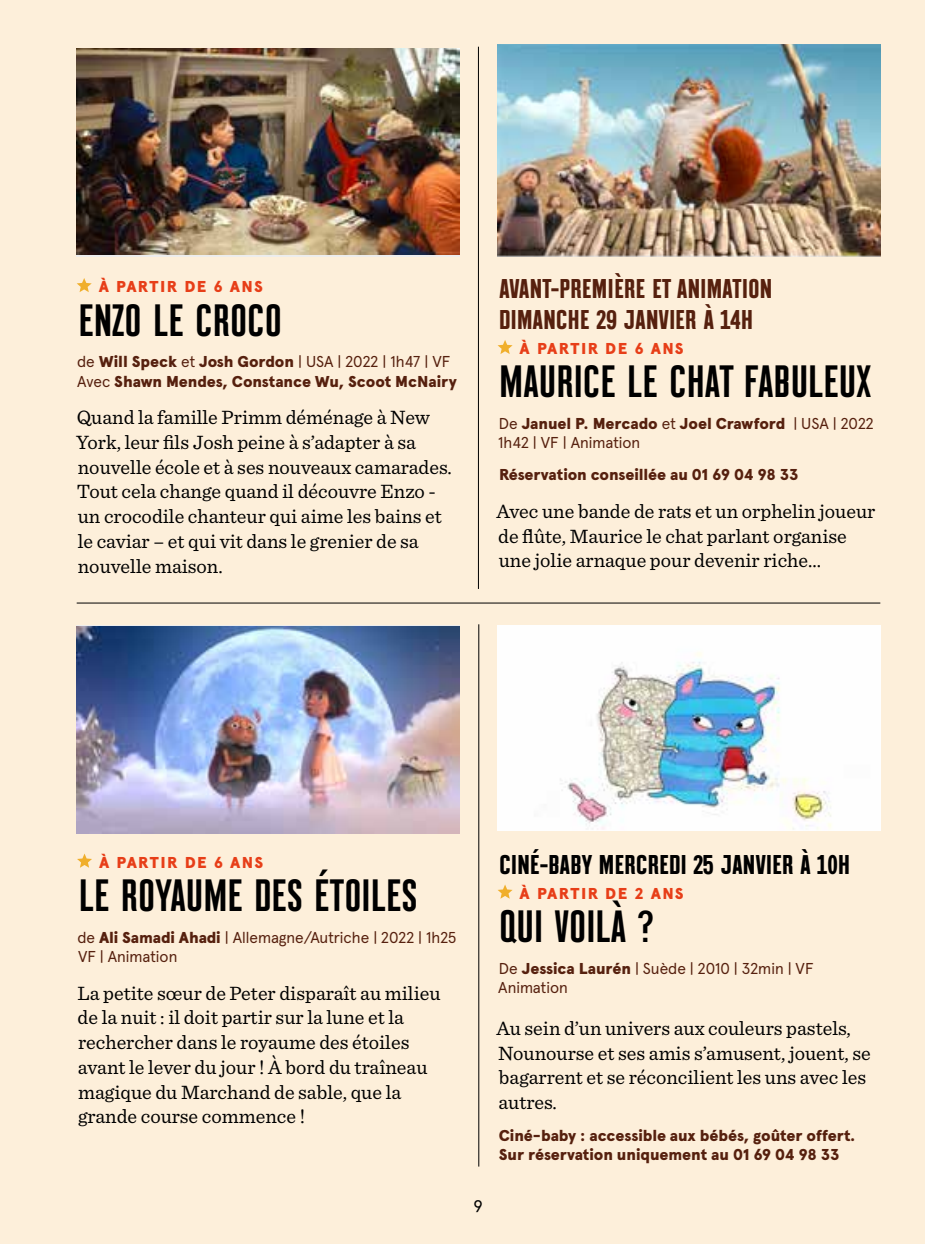
<style>
.page{position:relative;width:925px;height:1244px;background:#fdefda}
.page>*{position:absolute;margin:0;border:0;box-sizing:border-box;transform-origin:0 0}
.t1{font:condensed 45px "Montefiore";letter-spacing:.015em;color:#000}
.t2{font:700 condensed 27px/31.1px "Montefiore";letter-spacing:.015em;color:#56200e}
.t3{font:700 condensed 27px "Montefiore";letter-spacing:.015em;color:#000}
.t4{font:20.25px/24.8px "Sentinel";color:#000}
.t5{font:16.88px "Apercu";color:#000}
.t6{font:900 15.75px/19.1px "Apercu Pro";letter-spacing:-.005em;color:#56200e}
.t7{font:15.75px/19.1px "Apercu Pro";color:#56200e}
.t8{font:900 15.75px "Apercu Pro";letter-spacing:.08em;color:#e73e18}
.s1{font-weight:400}
.s2{font-weight:900}
</style>
<div class="page">
<hr style="left:77px;top:603px;width:803px;height:1px;background:#000">
<hr style="left:478px;top:47px;width:1px;height:542px;background:#000">
<svg style="left:497px;top:340px;width:15px;height:14px"></svg>
<img style="left:497px;top:44px;width:383px;height:212px">
<svg style="left:77px;top:278px;width:15px;height:14px"></svg>
<img style="left:77px;top:48px;width:383px;height:207px">
<hr style="left:478px;top:624px;width:1px;height:542px;background:#000">
<img style="left:76px;top:626px;width:383px;height:207px">
<img style="left:497px;top:625px;width:383px;height:205px">
<svg style="left:498px;top:884px;width:14px;height:15px"></svg>
<svg style="left:77px;top:853px;width:15px;height:15px"></svg>
<p class="t8" style="left:99px;top:275px;width:166px">À PARTIR DE 6 ANS</p>
<h1 class="t1" style="left:79px;top:294px;width:205px">ENZO LE CROCO</h1>
<p class="t6" style="left:77px;top:351px;width:381px"><span class="s1">de</span> Will Speck <span class="s1">et</span> Josh Gordon <span class="s1">| USA | 2022 | 1h47 | VF<br>Avec</span> Shawn Mendes, Constance Wu, Scoot McNairy</p>
<p class="t4" style="left:76px;top:404px;width:377px">Quand la famille Primm déménage à New York, leur fils Josh peine à s’adapter à sa nouvelle école et à ses nouveaux camarades.<br>Tout cela change quand il découvre Enzo - un crocodile chanteur qui aime les bains et le caviar – et qui vit dans le grenier de sa nouvelle maison.</p>
<h2 class="t2" style="left:499px;top:273px;width:274px">AVANT-PREMIÈRE ET ANIMATION<br>DIMANCHE 29 JANVIER À 14H</h2>
<p class="t8" style="left:520px;top:337px;width:166px">À PARTIR DE 6 ANS</p>
<h1 class="t1" style="left:500px;top:356px;width:373px">MAURICE LE CHAT FABULEUX</h1>
<p class="t7" style="left:498px;top:413px;width:377px">De <span class="s2">Januel P. Mercado</span> et <span class="s2">Joel Crawford</span> | USA | 2022<br>1h42 | VF | Animation</p>
<p class="t6" style="left:499px;top:464px;width:301px">Réservation conseillée au 01 69 04 98 33</p>
<p class="t4" style="left:496px;top:497px;width:380px">Avec une bande de rats et un orphelin joueur de flûte, Maurice le chat parlant organise une jolie arnaque pour devenir riche...</p>
<p class="t8" style="left:99px;top:850px;width:166px">À PARTIR DE 6 ANS</p>
<h1 class="t1" style="left:79px;top:869px;width:340px">LE ROYAUME DES ÉTOILES</h1>
<p class="t7" style="left:77px;top:926px;width:380px">de <span class="s2">Ali Samadi Ahadi</span> | Allemagne/Autriche | 2022 | 1h25<br>VF | Animation</p>
<p class="t4" style="left:78px;top:979px;width:364px">La petite sœur de Peter disparaît au milieu de la nuit : il doit partir sur la lune et la rechercher dans le royaume des étoiles avant le lever du jour ! À bord du traîneau magique du Marchand de sable, que la grande course commence !</p>
<h2 class="t3" style="left:499px;top:849px;width:352px">CINÉ-BABY MERCREDI 25 JANVIER À 10H</h2>
<p class="t8" style="left:520px;top:881px;width:165px">À PARTIR DE 2 ANS</p>
<h1 class="t1" style="left:499px;top:900px;width:156px">QUI VOILÀ ?</h1>
<p class="t7" style="left:498px;top:957px;width:317px">De <span class="s2">Jessica Laurén</span> | Suède | 2010 | 32min | VF<br>Animation</p>
<p class="t4" style="left:496px;top:1014px;width:376px">Au sein d’un univers aux couleurs pastels, Nounourse et ses amis s’amusent, jouent, se bagarrent et se réconcilient les uns avec les autres.</p>
<p class="t6" style="left:499px;top:1125px;width:358px">Ciné-baby : accessible aux bébés, goûter offert.<br>Sur réservation uniquement au 01 69 04 98 33</p>
<p class="t5" style="left:473px;top:1195px;width:11px">9</p>
</div>
